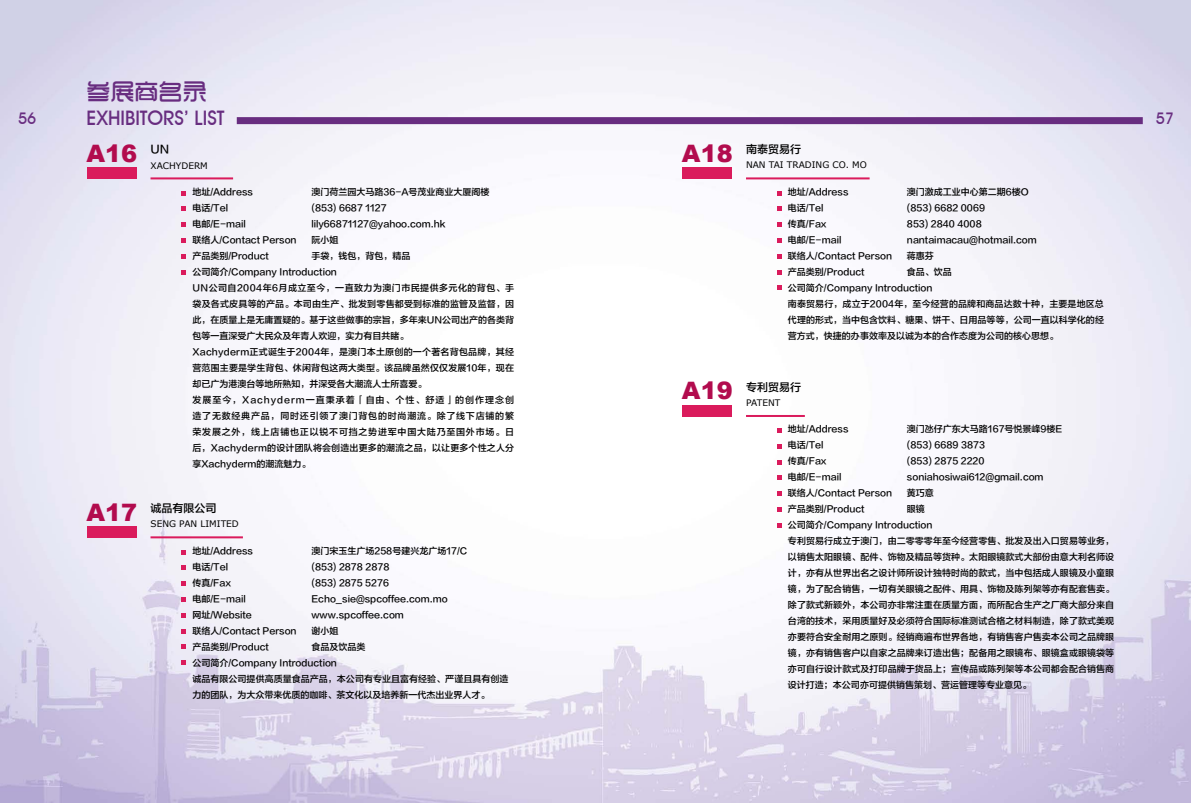
<style>
.page{position:relative;width:1191px;height:803px;background:#fff}
.page>*{position:absolute;margin:0;border:0;box-sizing:border-box;transform-origin:0 0}
.t1{font:900 24px "Arial";color:#b20c4e}
.t2{font:24px "Shi Shang Zhong Hei";color:#682d80}
.t3{font:500 20px "Avant Garde IT Cby BT";color:#682d80}
.t4{font:500 16px "Avant Garde IT Cby BT";color:#682d80}
.t5{font:11px "FZLTZHK GBK1 0";color:#000}
.t6{font:9px/16px "FZLTZHK GBK1 0";color:#000}
.t7{font:9px "Verdana";color:#000}
</style>
<div class="page">
<img style="left:0;top:0;width:1191px;height:802px">
<div style="left:237px;top:117px;width:905px;height:7px;background:#682d80"></div>
<div style="left:87px;top:167px;width:49px;height:12px;background:#da1b5c"></div>
<hr style="left:150px;top:177px;width:83px;height:2px;background:#da1b5c">
<svg style="left:181px;top:191px;width:5px;height:4px"></svg>
<svg style="left:181px;top:206px;width:5px;height:5px"></svg>
<svg style="left:181px;top:222px;width:5px;height:5px"></svg>
<svg style="left:181px;top:238px;width:5px;height:5px"></svg>
<svg style="left:181px;top:254px;width:5px;height:4px"></svg>
<svg style="left:181px;top:270px;width:5px;height:4px"></svg>
<div style="left:87px;top:526px;width:49px;height:11px;background:#da1b5c"></div>
<hr style="left:150px;top:536px;width:93px;height:2px;background:#da1b5c">
<svg style="left:181px;top:549px;width:5px;height:5px"></svg>
<svg style="left:181px;top:565px;width:5px;height:5px"></svg>
<svg style="left:181px;top:581px;width:5px;height:4px"></svg>
<svg style="left:181px;top:597px;width:5px;height:4px"></svg>
<svg style="left:181px;top:612px;width:5px;height:5px"></svg>
<svg style="left:181px;top:628px;width:5px;height:5px"></svg>
<svg style="left:181px;top:644px;width:5px;height:4px"></svg>
<svg style="left:181px;top:659px;width:5px;height:5px"></svg>
<div style="left:682px;top:167px;width:50px;height:12px;background:#da1b5c"></div>
<hr style="left:746px;top:177px;width:123px;height:2px;background:#da1b5c">
<svg style="left:777px;top:191px;width:4px;height:4px"></svg>
<svg style="left:777px;top:206px;width:4px;height:5px"></svg>
<svg style="left:777px;top:222px;width:4px;height:5px"></svg>
<svg style="left:777px;top:238px;width:4px;height:5px"></svg>
<svg style="left:777px;top:254px;width:4px;height:4px"></svg>
<svg style="left:777px;top:270px;width:4px;height:4px"></svg>
<svg style="left:777px;top:285px;width:4px;height:5px"></svg>
<div style="left:682px;top:405px;width:50px;height:11px;background:#da1b5c"></div>
<hr style="left:746px;top:415px;width:59px;height:2px;background:#da1b5c">
<svg style="left:777px;top:428px;width:4px;height:5px"></svg>
<svg style="left:777px;top:444px;width:4px;height:4px"></svg>
<svg style="left:777px;top:459px;width:4px;height:5px"></svg>
<svg style="left:777px;top:475px;width:4px;height:5px"></svg>
<svg style="left:777px;top:491px;width:4px;height:4px"></svg>
<svg style="left:777px;top:507px;width:4px;height:4px"></svg>
<svg style="left:777px;top:522px;width:4px;height:5px"></svg>
<h1 class="t2" style="left:86px;top:75px;width:121px">参展商名录</h1>
<h3 class="t4" style="left:18px;top:109px;width:20px">56</h3>
<h2 class="t3" style="left:86px;top:106px;width:140px">EXHIBITORS’ LIST</h2>
<h3 class="t4" style="left:1155px;top:109px;width:20px">57</h3>
<h1 class="t1" style="left:86px;top:136px;width:52px">A16</h1>
<h1 class="t1" style="left:86px;top:494px;width:52px">A17</h1>
<p class="t5" style="left:150px;top:143px;width:20px">UN</p>
<p class="t7" style="left:150px;top:159px;width:59px">XACHYDERM</p>
<p class="t6" style="left:311px;top:184px;width:180px">澳门荷兰园大马路36-A号茂业商业大厦阁楼(853) 6687 1127 lily66871127@yahoo.com.hk<br>阮小姐<br>手袋，钱包，背包，精品</p>
<p class="t6" style="left:192px;top:184px;width:323px">地址/Address<br>电话/Tel<br>电邮/E-mail<br>联络人/Contact Person<br>产品类别/Product<br>公司简介/Company Introduction<br>UN公司自2004年6月成立至今，一直致力为澳门市民提供多元化的背包、手袋及各式皮具等的产品。本司由生产、批发到零售都受到标准的监管及监督，因此，在质量上是无庸置疑的。基于这些做事的宗旨，多年来UN公司出产的各类背包等一直深受广大民众及年青人欢迎，实力有目共睹。<br>Xachyderm正式诞生于2004年，是澳门本土原创的一个著名背包品牌，其经营范围主要是学生背包、休闲背包这两大类型。该品牌虽然仅仅发展10年，现在却已广为港澳台等地所熟知，并深受各大潮流人士所喜爱。<br>发展至今，Xachyderm一直秉承着「自由、个性、舒适」的创作理念创造了无数经典产品，同时还引领了澳门背包的时尚潮流。除了线下店铺的繁荣发展之外，线上店铺也正以锐不可挡之势进军中国大陆乃至国外市场。日后，Xachyderm的设计团队将会创造出更多的潮流之品，以让更多个性之人分享Xachyderm的潮流魅力。</p>
<p class="t5" style="left:150px;top:502px;width:67px">诚品有限公司</p>
<p class="t7" style="left:150px;top:517px;width:90px">SENG PAN LIMITED</p>
<p class="t6" style="left:311px;top:542px;width:157px">澳门宋玉生广场258号建兴龙广场17/C (853) 2878 2878<br>(853) 2875 5276<br>Echo_sie@spcoffee.com.mo www.spcoffee.com<br>谢小姐<br>食品及饮品类</p>
<p class="t6" style="left:192px;top:542px;width:317px">地址/Address<br>电话/Tel<br>传真/Fax<br>电邮/E-mail<br>网址/Website<br>联络人/Contact Person<br>产品类别/Product<br>公司简介/Company Introduction<br>诚品有限公司提供高质量食品产品，本公司有专业且富有经验、严谨且具有创造力的团队，为大众带来优质的咖啡、茶文化以及培养新一代杰出业界人才。</p>
<h1 class="t1" style="left:682px;top:136px;width:52px">A18</h1>
<p class="t5" style="left:746px;top:143px;width:56px">南泰贸易行</p>
<p class="t7" style="left:746px;top:159px;width:122px">NAN TAI TRADING CO. MO</p>
<p class="t6" style="left:907px;top:184px;width:131px">澳门激成工业中心第二期6楼O (853) 6682 0069<br>853) 2840 4008 nantaimacau@hotmail.com蒋惠芬<br>食品、饮品</p>
<p class="t6" style="left:788px;top:184px;width:317px">地址/Address<br>电话/Tel<br>传真/Fax<br>电邮/E-mail<br>联络人/Contact Person<br>产品类别/Product<br>公司简介/Company Introduction<br>南泰贸易行，成立于2004年，至今经营的品牌和商品达数十种，主要是地区总代理的形式，当中包含饮料、糖果、饼干、日用品等等，公司一直以科学化的经营方式，快捷的办事效率及以诚为本的合作态度为公司的核心思想。</p>
<h1 class="t1" style="left:682px;top:373px;width:52px">A19</h1>
<p class="t5" style="left:746px;top:381px;width:56px">专利贸易行</p>
<p class="t7" style="left:746px;top:396px;width:36px">PATENT</p>
<p class="t6" style="left:907px;top:421px;width:157px">澳门氹仔广东大马路167号悦景峰9楼E (853) 6689 3873<br>(853) 2875 2220 soniahosiwai612@gmail.com<br>黄巧意<br>眼镜</p>
<p class="t6" style="left:788px;top:421px;width:328px">地址/Address<br>电话/Tel<br>传真/Fax<br>电邮/E-mail<br>联络人/Contact Person<br>产品类别/Product<br>公司简介/Company Introduction<br>专利贸易行成立于澳门，由二零零零年至今经营零售、批发及出入口贸易等业务，以销售太阳眼镜、配件、饰物及精品等货种。太阳眼镜款式大部份由意大利名师设计，亦有从世界出名之设计师所设计独特时尚的款式，当中包括成人眼镜及小童眼镜，为了配合销售，一切有关眼镜之配件、用具、饰物及陈列架等亦有配套售卖。除了款式新颖外，本公司亦非常注重在质量方面，而所配合生产之厂商大部分来自台湾的技术，采用质量好及必须符合国际标准测试合格之材料制造，除了款式美观亦要符合安全耐用之原则。经销商遍布世界各地，有销售客户售卖本公司之品牌眼镜，亦有销售客户以自家之品牌来订造出售；配备用之眼镜布、眼镜盒或眼镜袋等亦可自行设计款式及打印品牌于货品上；宣传品或陈列架等本公司都会配合销售商设计打造；本公司亦可提供销售策划、营运管理等专业意见。</p>
</div>
